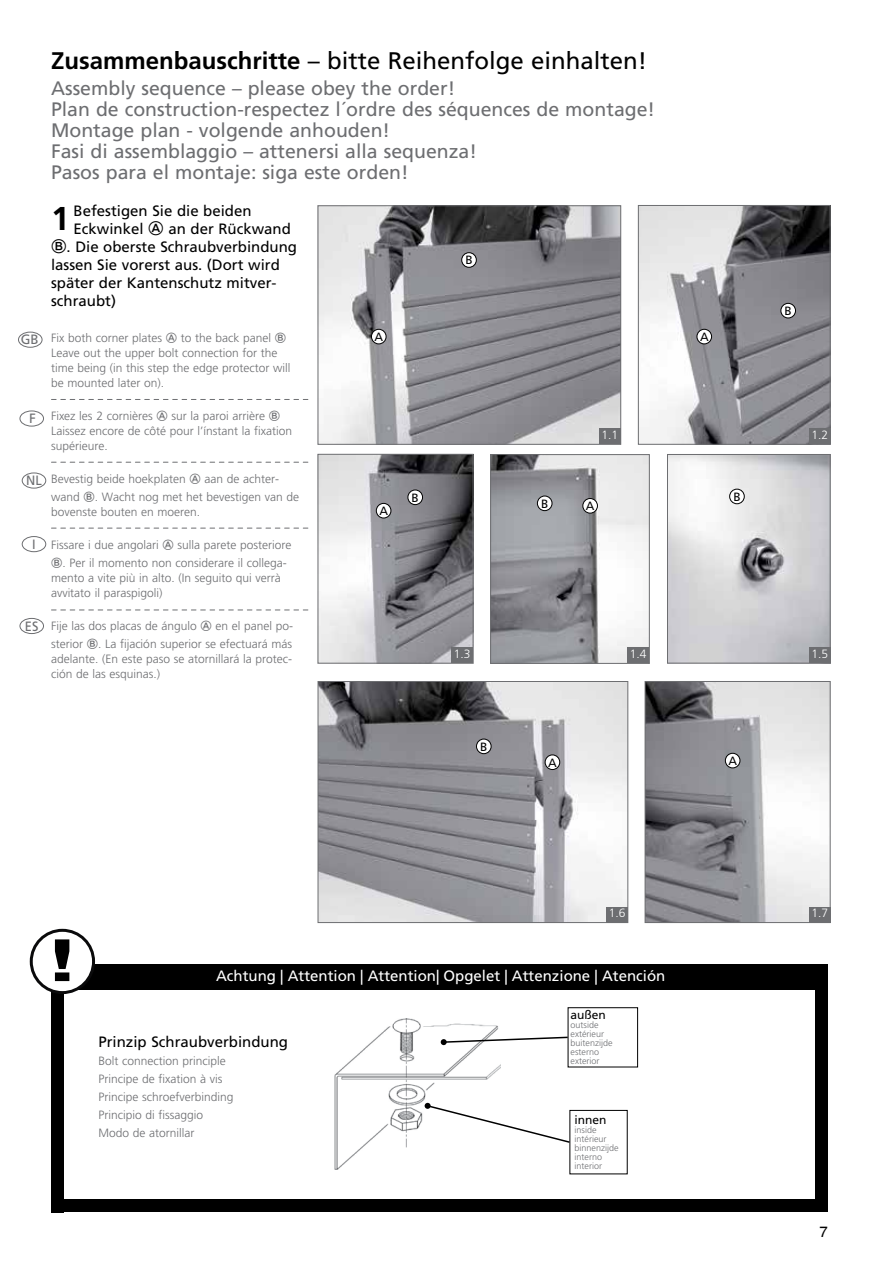
<style>
.page{position:relative;width:893px;height:1263px;background:#fff}
.page>*{position:absolute;margin:0;border:0;box-sizing:border-box;transform-origin:0 0}
.t1{font:700 33px "Frutiger LT Pro";color:#000}
.t2{font:24px "Frutiger LT Pro";color:#000}
.t3{font:19.5px/21px "Frutiger LT Pro";color:#6d6e71}
.t4{font:15px "Frutiger LT Pro";color:#000}
.t5{font:15px "Frutiger LT Pro";color:#fff}
.t6{font:15px "Helvetica World";color:#000}
.t7{font:13.5px "Frutiger LT Pro";color:#6d6e71;scale:.95 1}
.t8{font:13.5px "Frutiger LT Pro";color:#6d6e71}
.t9{font:300 12px/15px "Frutiger LT Pro";color:#6d6e71}
.t10{font:12px "Frutiger LT Pro";color:#000}
.t11{font:300 12px "Frutiger LT Pro";color:#fff}
.t12{font:300 9px/9px "Frutiger LT Pro";color:#6d6e71}
.s1{font-weight:700}
.s2{font-family:"Bundesbahn Pi 3";font-size:16.5px}
.s3{font-family:"Bundesbahn Pi 3";font-weight:400}
</style>
<div class="page">
<img style="left:320px;top:207px;width:299px;height:236px">
<div style="left:318px;top:205px;width:303px;height:240px;border:1px solid #6d6e71"></div>
<img style="left:640px;top:207px;width:188px;height:236px">
<div style="left:638px;top:205px;width:192px;height:240px;border:1px solid #6d6e71"></div>
<img style="left:320px;top:456px;width:151px;height:205px">
<div style="left:318px;top:454px;width:155px;height:209px;border:1px solid #6d6e71"></div>
<img style="left:492px;top:456px;width:156px;height:206px">
<div style="left:490px;top:454px;width:160px;height:210px;border:1px solid #6d6e71"></div>
<img style="left:669px;top:456px;width:159px;height:205px">
<div style="left:667px;top:454px;width:163px;height:209px;border:1px solid #6d6e71"></div>
<img style="left:320px;top:683px;width:306px;height:238px">
<div style="left:318px;top:681px;width:310px;height:242px;border:1px solid #6d6e71"></div>
<img style="left:647px;top:683px;width:181px;height:238px">
<div style="left:645px;top:681px;width:185px;height:242px;border:1px solid #6d6e71"></div>
<div style="left:599px;top:428px;width:22px;height:16px;background:#6d6e71"></div>
<div style="left:809px;top:428px;width:21px;height:16px;background:#6d6e71"></div>
<div style="left:451px;top:647px;width:22px;height:16px;background:#6d6e71"></div>
<div style="left:628px;top:647px;width:21px;height:16px;background:#6d6e71"></div>
<div style="left:809px;top:647px;width:22px;height:16px;background:#6d6e71"></div>
<div style="left:606px;top:907px;width:22px;height:16px;background:#6d6e71"></div>
<div style="left:809px;top:907px;width:22px;height:16px;background:#6d6e71"></div>
<div style="left:18px;top:332px;width:24px;height:16px;border:1px solid #6d6e71;border-radius:50%"></div>
<div style="left:371px;top:329px;width:15px;height:15px;background:#fff;border-radius:50%"></div>
<div style="left:371px;top:329px;width:15px;height:15px;border:1px solid #000;border-radius:50%"></div>
<div style="left:376px;top:503px;width:15px;height:15px;background:#fff;border-radius:50%"></div>
<div style="left:376px;top:503px;width:15px;height:15px;border:1px solid #000;border-radius:50%"></div>
<div style="left:583px;top:498px;width:14px;height:15px;background:#fff;border-radius:50%"></div>
<div style="left:582px;top:498px;width:16px;height:15px;border:1px solid #000;border-radius:50%"></div>
<div style="left:462px;top:253px;width:14px;height:14px;background:#fff;border-radius:50%"></div>
<div style="left:461px;top:252px;width:16px;height:16px;border:1px solid #000;border-radius:50%"></div>
<div style="left:408px;top:490px;width:15px;height:15px;background:#fff;border-radius:50%"></div>
<div style="left:408px;top:490px;width:15px;height:15px;border:1px solid #000;border-radius:50%"></div>
<div style="left:537px;top:496px;width:15px;height:15px;background:#fff;border-radius:50%"></div>
<div style="left:537px;top:496px;width:15px;height:15px;border:1px solid #000;border-radius:50%"></div>
<div style="left:730px;top:489px;width:14px;height:15px;background:#fff;border-radius:50%"></div>
<div style="left:729px;top:489px;width:16px;height:15px;border:1px solid #000;border-radius:50%"></div>
<div style="left:545px;top:755px;width:15px;height:14px;background:#fff;border-radius:50%"></div>
<div style="left:545px;top:754px;width:15px;height:16px;border:1px solid #000;border-radius:50%"></div>
<div style="left:725px;top:753px;width:15px;height:15px;background:#fff;border-radius:50%"></div>
<div style="left:725px;top:753px;width:15px;height:15px;border:1px solid #000;border-radius:50%"></div>
<div style="left:476px;top:739px;width:15px;height:15px;background:#fff;border-radius:50%"></div>
<div style="left:476px;top:739px;width:15px;height:15px;border:1px solid #000;border-radius:50%"></div>
<div style="left:697px;top:329px;width:15px;height:15px;background:#fff;border-radius:50%"></div>
<div style="left:697px;top:329px;width:15px;height:15px;border:1px solid #000;border-radius:50%"></div>
<div style="left:781px;top:303px;width:14px;height:15px;background:#fff;border-radius:50%"></div>
<div style="left:780px;top:303px;width:16px;height:15px;border:1px solid #000;border-radius:50%"></div>
<div style="left:20px;top:411px;width:24px;height:15px;border:1px solid #6d6e71;border-radius:50%"></div>
<div style="left:22px;top:473px;width:24px;height:15px;border:1px solid #6d6e71;border-radius:50%"></div>
<div style="left:22px;top:536px;width:24px;height:16px;border:1px solid #6d6e71;border-radius:50%"></div>
<div style="left:20px;top:618px;width:24px;height:16px;border:1px solid #6d6e71;border-radius:50%"></div>
<div style="left:52px;top:965px;width:12px;height:247px;background:#000"></div>
<div style="left:65px;top:964px;width:751px;height:21px;background:#000"></div>
<div style="left:65px;top:970px;width:751px;height:20px;background:#000"></div>
<div style="left:58px;top:1199px;width:758px;height:13px;background:#000"></div>
<div style="left:31px;top:930px;width:63px;height:62px;background:#fff;border-radius:50%"></div>
<div style="left:30px;top:929px;width:65px;height:65px;border:3px solid #0a0a0b;border-radius:50%"></div>
<svg style="left:55px;top:939px;width:14px;height:42px"></svg>
<div style="left:815px;top:964px;width:13px;height:248px;background:#000"></div>
<img style="left:335px;top:1018px;width:165px;height:151px">
<div style="left:568px;top:1007px;width:70px;height:60px;border:1px solid #000"></div>
<svg style="left:441px;top:1036px;width:128px;height:9px"></svg>
<svg style="left:425px;top:1103px;width:146px;height:41px"></svg>
<svg style="left:51px;top:399px;width:257px;height:1px"></svg>
<svg style="left:51px;top:462px;width:257px;height:1px"></svg>
<svg style="left:51px;top:528px;width:257px;height:1px"></svg>
<svg style="left:51px;top:610px;width:257px;height:1px"></svg>
<h2 class="t2" style="left:51px;top:47px;width:598px"><span class="s1">Zusammenbauschritte</span> – bitte Reihenfolge einhalten!</h2>
<h3 class="t3" style="left:51px;top:77px;width:606px">Assembly sequence – please obey the order!<br>Plan de construction-respectez l´ordre des séquences de montage!<br>Montage plan - volgende anhouden!<br>Fasi di assemblaggio – attenersi alla sequenza!<br>Pasos para el montaje: siga este orden!</h3>
<p class="t4" style="left:74px;top:202px;width:179px">Befestigen Sie die beiden</p>
<p class="t4" style="left:74px;top:220px;width:219px">Eckwinkel <span class="s2">A</span> an der Rückwand</p>
<p class="t4" style="left:51px;top:238px;width:248px"><span class="s2">B</span>. Die oberste Schraubverbindung</p>
<p class="t4" style="left:51px;top:256px;width:230px">lassen Sie vorerst aus. (Dort wird</p>
<p class="t4" style="left:51px;top:274px;width:227px">später der Kantenschutz mitver-</p>
<p class="t4" style="left:51px;top:292px;width:66px">schraubt)</p>
<p class="t9" style="left:51px;top:330px;width:241px">Fix both corner plates <span class="s3">A</span> to the back panel <span class="s3">B </span>Leave out the upper bolt connection for the time being (in this step the edge protector will be mounted later on).</p>
<p class="t9" style="left:51px;top:408px;width:243px">Fixez les 2 cornières <span class="s3">A</span> sur la paroi arrière <span class="s3">B<br></span>Laissez encore de côté pour l’ínstant la fixation supérieure.</p>
<p class="t9" style="left:51px;top:470px;width:250px;line-height:18px">Bevestig beide hoekplaten <span class="s3">A</span> aan de achter&shy;wand <span class="s3">B</span>. Wacht nog met het bevestigen van de</p>
<p class="t9" style="left:51px;top:504px;width:151px">bovenste bouten en moeren.</p>
<p class="t9" style="left:51px;top:536px;width:242px;line-height:18px">Fissare i due angolari <span class="s3">A</span> sulla parete posteriore<br><span class="s3">B</span>. Per il momento non considerare il collega-</p>
<p class="t9" style="left:51px;top:570px;width:231px">mento a vite più in alto. (In seguito qui verrà avvitato il paraspigoli)</p>
<p class="t9" style="left:51px;top:617px;width:244px;line-height:18px">Fije las dos placas de ángulo <span class="s3">A</span> en el panel po&shy;sterior <span class="s3">B</span>. La fijación superior se efectuará más</p>
<p class="t9" style="left:51px;top:651px;width:243px">adelante. (En este paso se atornillará la protec&shy;ción de las esquinas.)</p>
<h1 class="t1" style="left:51px;top:199px;width:20px">1</h1>
<p class="t10" style="left:465px;top:253px;width:9px">B</p>
<p class="t10" style="left:785px;top:304px;width:9px">B</p>
<p class="t8" style="left:21px;top:332px;width:19px">GB</p>
<p class="t10" style="left:374px;top:330px;width:10px">A</p>
<p class="t10" style="left:700px;top:330px;width:10px">A</p>
<p class="t8" style="left:29px;top:411px;width:8px">F</p>
<p class="t11" style="left:602px;top:428px;width:18px">1.1</p>
<p class="t11" style="left:811px;top:428px;width:18px">1.2</p>
<p class="t7" style="left:26px;top:472px;width:18px">NL</p>
<p class="t10" style="left:733px;top:489px;width:9px">B</p>
<p class="t10" style="left:412px;top:490px;width:9px">B</p>
<p class="t10" style="left:541px;top:496px;width:9px">B</p>
<p class="t10" style="left:586px;top:499px;width:10px">A</p>
<p class="t10" style="left:379px;top:504px;width:10px">A</p>
<p class="t7" style="left:32px;top:536px;width:5px">I</p>
<p class="t7" style="left:25px;top:618px;width:16px">ES</p>
<p class="t11" style="left:454px;top:647px;width:18px">1.3</p>
<p class="t11" style="left:630px;top:647px;width:18px">1.4</p>
<p class="t11" style="left:811px;top:646px;width:18px">1.5</p>
<p class="t10" style="left:480px;top:739px;width:9px">B</p>
<p class="t10" style="left:548px;top:755px;width:10px">A</p>
<p class="t10" style="left:728px;top:754px;width:10px">A</p>
<p class="t11" style="left:609px;top:906px;width:18px">1.6</p>
<p class="t11" style="left:811px;top:906px;width:18px">1.7</p>
<p class="t5" style="left:216px;top:967px;width:451px">Achtung | Attention | Attention| Opgelet | Attenzione | Atención</p>
<p class="t4" style="left:98px;top:1033px;width:191px">Prinzip Schraubverbindung</p>
<p class="t9" style="left:98px;top:1052px;width:137px;line-height:18px">Bolt connection principle<br>Principe de fixation à vis<br>Principe schroefverbinding<br>Principio di fissaggio<br>Modo de atornillar</p>
<p class="t10" style="left:571px;top:1008px;width:37px">außen</p>
<p class="t12" style="left:571px;top:1021px;width:44px">outside extérieur buitenzijde esterno exterior</p>
<p class="t10" style="left:574px;top:1113px;width:34px">innen</p>
<p class="t12" style="left:574px;top:1125px;width:46px">inside intérieur binnenzijde interno interior</p>
<p class="t6" style="left:819px;top:1223px;width:10px">7</p>
</div>
